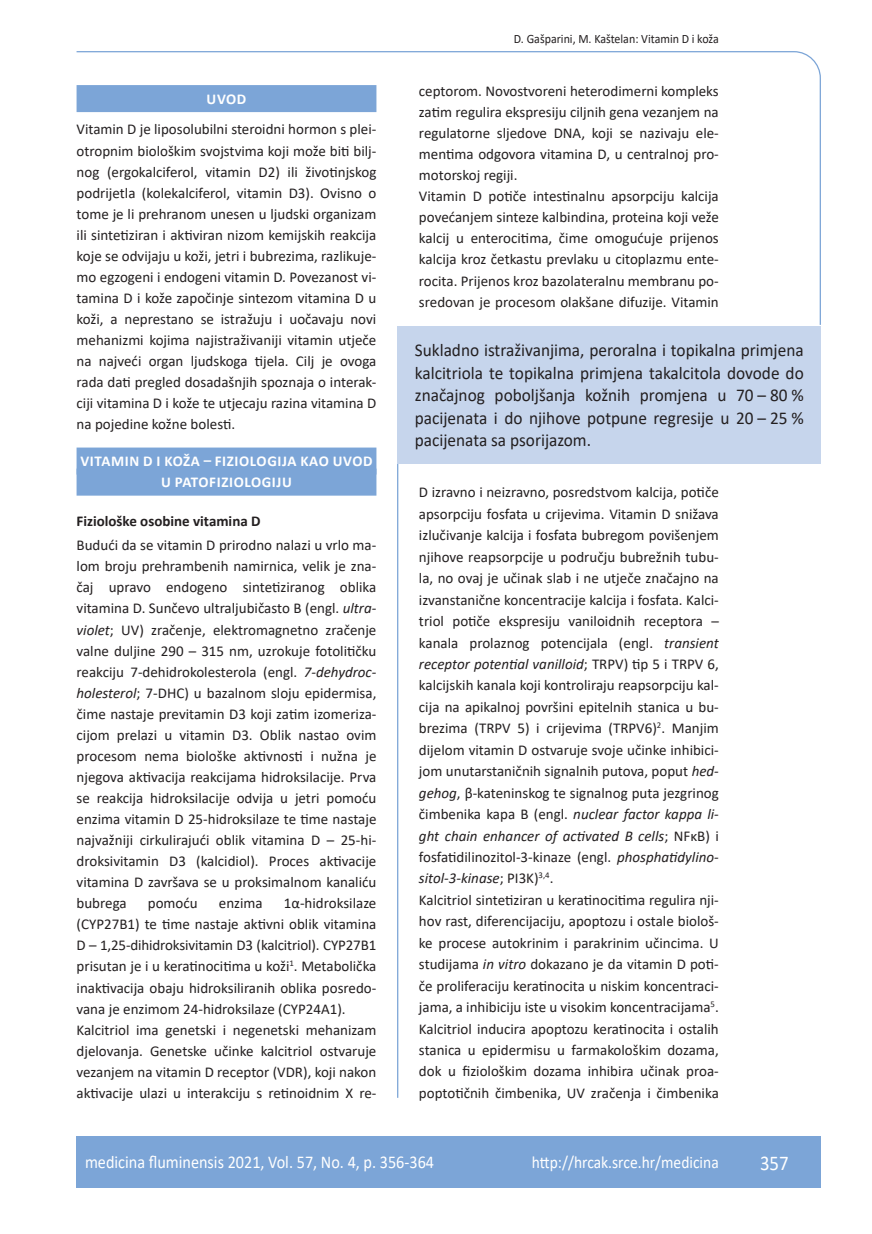
<style>
.page{position:relative;width:872px;height:1234px;background:#fff}
.page>*{position:absolute;margin:0;border:0;box-sizing:border-box;transform-origin:0 0}
.t1{font:21px "Calibri";color:#fff;scale:.9 1}
.anterfile{font:18px/22.5px "Calibri";color:#231f20;text-align:justify;scale:.96 1}
.t2{font:18px "Calibri";color:#fff;scale:.9 1}
.t3{font:17.25px "Calibri";color:#fff;scale:.9 1}
.osnovni_tekst{font:15px/21px "Calibri";color:#231f20;text-align:justify}
.naslov_ruler{font:700 15px "Calibri";letter-spacing:.04em;color:#fff}
.podnaslov{font:700 15px "Calibri";color:#231f20}
.glava{font:12.75px "Calibri";color:#231f20;scale:.94 1}
.s1{font-style:italic}
</style>
<div class="page">
<svg style="left:76px;top:51px;width:745px;height:274px"></svg>
<hr style="left:397px;top:463px;width:1px;height:634px;background:#7ca5d7">
<div style="left:77px;top:1135px;width:744px;height:51px;background:#7ca5d7"></div>
<div style="left:77px;top:85px;width:299px;height:27px;background:#7ca5d7"></div>
<div style="left:77px;top:447px;width:299px;height:27px;background:#7ca5d7"></div>
<div style="left:77px;top:468px;width:299px;height:27px;background:#7ca5d7"></div>
<div style="left:398px;top:325px;width:423px;height:138px;background:#c6d5ec"></div>
<p class="naslov_ruler" style="left:207px;top:88px;width:41px">UVOD</p>
<p class="osnovni_tekst" style="left:77px;top:118px;width:301px">Vitamin D je liposolubilni steroidni hormon s plei&shy;otropnim biološkim svojstvima koji može biti bilj&shy;nog (ergokalciferol, vitamin D2) ili životinjskog podrijetla (kolekalciferol, vitamin D3). Ovisno o tome je li prehranom unesen u ljudski organizam ili sintetiziran i aktiviran nizom kemijskih reakcija koje se odvijaju u koži, jetri i bubrezima, razlikuje&shy;mo egzogeni i endogeni vitamin D. Povezanost vi&shy;tamina D i kože započinje sintezom vitamina D u koži, a neprestano se istražuju i uočavaju novi mehanizmi kojima najistraživaniji vitamin utječe na najveći organ ljudskoga tijela. Cilj je ovoga rada dati pregled dosadašnjih spoznaja o interak&shy;ciji vitamina D i kože te utjecaju razina vitamina D na pojedine kožne bolesti.</p>
<p class="naslov_ruler" style="left:80px;top:450px;width:293px">VITAMIN D I KOŽA – FIZIOLOGIJA KAO UVOD</p>
<p class="naslov_ruler" style="left:161px;top:471px;width:132px">U PATOFIZIOLOGIJU</p>
<p class="podnaslov" style="left:77px;top:511px;width:186px">Fiziološke osobine vitamina D</p>
<p class="osnovni_tekst" style="left:77px;top:534px;width:301px">Budući da se vitamin D prirodno nalazi u vrlo ma&shy;lom broju prehrambenih namirnica, velik je zna&shy;čaj upravo endogeno sintetiziranog oblika vitamina D. Sunčevo ultraljubičasto B (engl. <span class="s1">ultra&shy;violet</span>; UV) zračenje, elektromagnetno zračenje valne duljine 290 – 315 nm, uzrokuje fotolitičku reakciju 7-dehidrokolesterola (engl. <span class="s1">7-dehydroc&shy;holesterol</span>; 7-DHC) u bazalnom sloju epidermisa, čime nastaje previtamin D3 koji zatim izomeriza&shy;cijom prelazi u vitamin D3. Oblik nastao ovim procesom nema biološke aktivnosti i nužna je njegova aktivacija reakcijama hidroksilacije. Prva se reakcija hidroksilacije odvija u jetri pomoću enzima vitamin D 25-hidroksilaze te time nastaje najvažniji cirkulirajući oblik vitamina D – 25-hi&shy;droksivitamin D3 (kalcidiol). Proces aktivacije vitamina D završava se u proksimalnom kanaliću bubrega</p>
<p class="osnovni_tekst" style="left:148px;top:892px;width:51px">pomoću</p>
<p class="osnovni_tekst" style="left:219px;top:892px;width:45px">enzima</p>
<p class="osnovni_tekst" style="left:77px;top:892px;width:301px;text-indent:207px">1α-hidroksilaze (CYP27B1) te time nastaje aktivni oblik vitamina D – 1,25-dihidroksivitamin D3 (kalcitriol). CYP27B1 prisutan je i u keratinocitima u koži<sup>1</sup>. Metabolička inaktivacija obaju hidroksiliranih oblika posredo&shy;vana je enzimom 24-hidroksilaze (CYP24A1).</p>
<p class="osnovni_tekst" style="left:77px;top:1018px;width:301px">Kalcitriol ima genetski i negenetski mehanizam djelovanja. Genetske učinke kalcitriol ostvaruje vezanjem na vitamin D receptor (VDR), koji nakon aktivacije ulazi u interakciju s retinoidnim X re-</p>
<p class="glava" style="left:514px;top:29px;width:219px">D. Gašparini, M. Kaštelan: Vitamin D i koža</p>
<p class="osnovni_tekst" style="left:419px;top:80px;width:301px">ceptorom. Novostvoreni heterodimerni kompleks zatim regulira ekspresiju ciljnih gena vezanjem na regulatorne sljedove DNA, koji se nazivaju ele&shy;mentima odgovora vitamina D, u centralnoj pro&shy;motorskoj regiji.</p>
<p class="osnovni_tekst" style="left:419px;top:185px;width:301px">Vitamin D potiče intestinalnu apsorpciju kalcija povećanjem sinteze kalbindina, proteina koji veže kalcij u enterocitima, čime omogućuje prijenos kalcija kroz četkastu prevlaku u citoplazmu ente&shy;rocita. Prijenos kroz bazolateralnu membranu po&shy;sredovan je procesom olakšane difuzije. Vitamin</p>
<p class="anterfile" style="left:415px;top:338px;width:406px">Sukladno istraživanjima, peroralna i topikalna primjena kalcitriola te topikalna primjena takalcitola dovode do značajnog poboljšanja kožnih promjena u 70 – 80 % pacijenata i do njihove potpune regresije u 20 – 25 % pacijenata sa psorijazom.</p>
<p class="osnovni_tekst" style="left:419px;top:481px;width:301px;line-height:21.5px">D izravno i neizravno, posredstvom kalcija, potiče apsorpciju fosfata u crijevima. Vitamin D snižava izlučivanje kalcija i fosfata bubregom povišenjem njihove reapsorpcije u području bubrežnih tubu&shy;la, no ovaj je učinak slab i ne utječe značajno na izvanstanične koncentracije kalcija i fosfata. Kalci&shy;triol potiče ekspresiju vaniloidnih receptora – kanala prolaznog potencijala (engl. <span class="s1">transient receptor potential vanilloid</span>; TRPV) tip 5 i TRPV 6, kalcijskih kanala koji kontroliraju reapsorpciju kal&shy;cija na apikalnoj površini epitelnih stanica u bu&shy;brezima (TRPV 5) i crijevima (TRPV6)<sup>2</sup>. Manjim dijelom vitamin D ostvaruje svoje učinke inhibici&shy;jom unutarstaničnih signalnih putova, poput <span class="s1">hed&shy;gehog</span>, β-kateninskog te signalnog puta jezgrinog čimbenika kapa B (engl. <span class="s1">nuclear factor kappa li&shy;ght chain enhancer of activated B cells</span>; NFκB) i fosfatidilinozitol-3-kinaze (engl. <span class="s1">phosphatidylino&shy;sitol-3-kinase</span>; PI3K)<sup>3,4</sup>.</p>
<p class="osnovni_tekst" style="left:419px;top:888px;width:301px;line-height:21.5px">Kalcitriol sintetiziran u keratinocitima regulira nji&shy;hov rast, diferencijaciju, apoptozu i ostale biološ&shy;ke procese autokrinim i parakrinim učincima. U studijama <span class="s1">in vitro</span> dokazano je da vitamin D poti&shy;če proliferaciju keratinocita u niskim koncentraci&shy;jama, a inhibiciju iste u visokim koncentracijama<sup>5</sup>.<br>Kalcitriol inducira apoptozu keratinocita i ostalih stanica u epidermisu u farmakološkim dozama, dok u fiziološkim dozama inhibira učinak proa&shy;poptotičnih čimbenika, UV zračenja i čimbenika</p>
<p class="t2" style="left:85px;top:1149px;width:389px">medicina fluminensis 2021, Vol. 57, No. 4, p. 356-364</p>
<p class="t3" style="left:532px;top:1150px;width:209px">http://hrcak.srce.hr/medicina</p>
<p class="t1" style="left:760px;top:1147px;width:33px">357</p>
</div>
